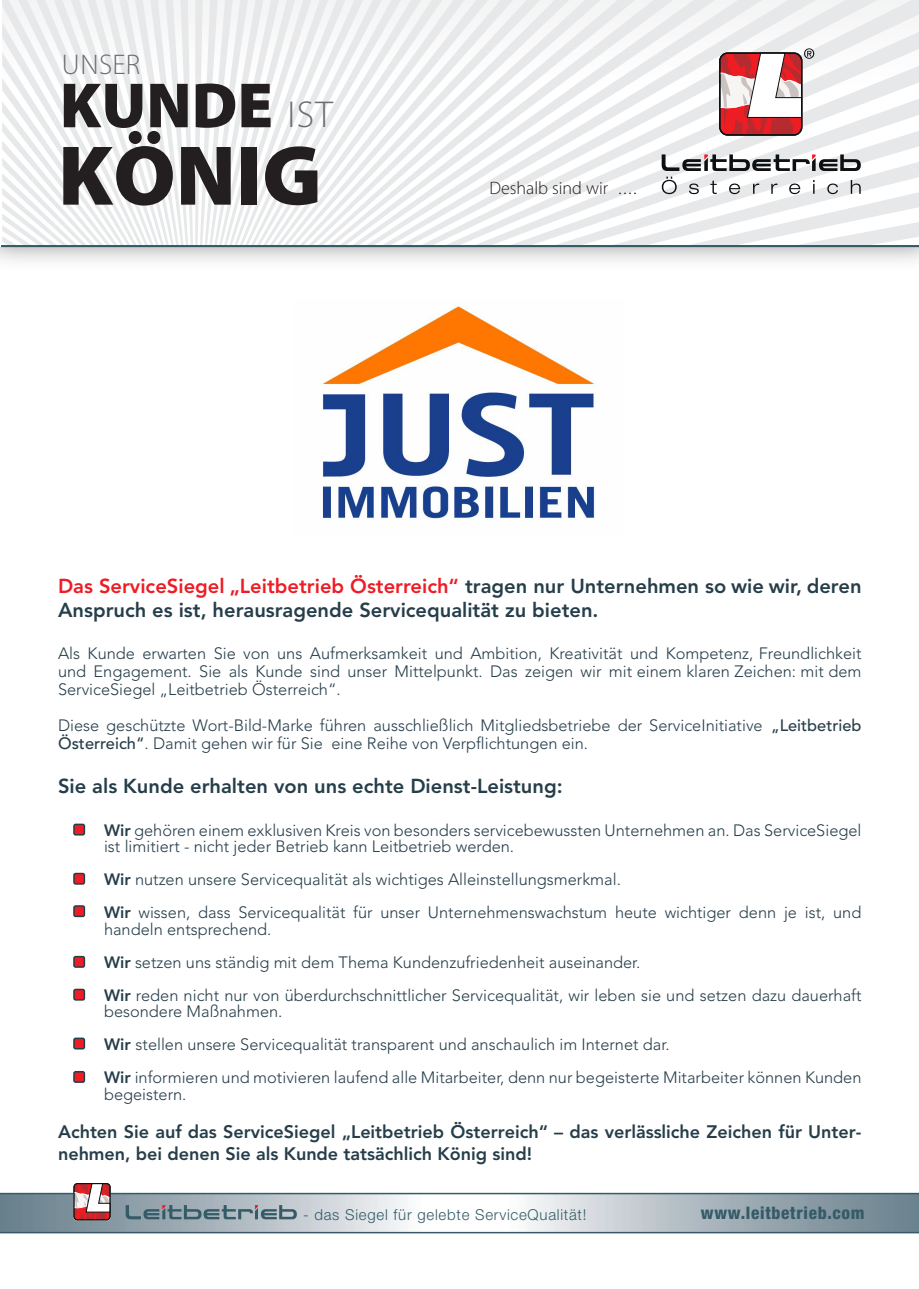
<style>
.page{position:relative;width:919px;height:1289px;background:#fff}
.page>*{position:absolute;margin:0;border:0;box-sizing:border-box;transform-origin:0 0}
.t1{font:900 85.5px "Myriad Pro";color:#231f20}
.t2{font:900 64.35px "Myriad Pro";color:#231f20}
.t3{font:300 28.5px "Myriad Pro";letter-spacing:.01em;color:#6c6d70}
.t4{font:800 20.1px/24.2px "Avenir LT Std";color:#263e4a}
.t5{font:800 18px/21.6px "Avenir LT Std";color:#263e4a}
.t6{font:300 18px "Myriad Pro";color:#231f20}
.t7{font:800 condensed 17.25px "Helvetica Neue LT Pro";letter-spacing:.04em;color:#355b68}
.t8{font:300 16.35px/33px "Avenir LT Std";color:#263e4a}
.t9{font:300 15px "Helvetica Neue LT Pro";letter-spacing:.05em;color:#355b68}
.s1{font-weight:300;font-size:37.5px;color:#6c6d70}
.s2{color:#0d1012}
.s3{color:#ee1c24}
.s4{font-weight:500}
.s5{font-weight:800}
</style>
<div class="page">
<div style="left:73px;top:1182px;width:38px;height:38px;border:2px solid #fff;border-radius:4px"></div>
<svg style="left:0;top:1183px;width:918px;height:50px"></svg>
<div style="left:74px;top:1183px;width:36px;height:37px;border:1px solid #0d1012;border-radius:4px"></div>
<div style="left:74px;top:824px;width:10px;height:10px;background:#ee1c24;border-radius:2px"></div>
<div style="left:73px;top:823px;width:12px;height:12px;border:2px solid #263e4a;border-radius:2px"></div>
<div style="left:74px;top:873px;width:10px;height:11px;background:#ee1c24;border-radius:2px"></div>
<div style="left:73px;top:872px;width:12px;height:12px;border:2px solid #263e4a;border-radius:2px"></div>
<div style="left:74px;top:906px;width:10px;height:10px;background:#ee1c24;border-radius:2px"></div>
<div style="left:73px;top:905px;width:12px;height:12px;border:2px solid #263e4a;border-radius:2px"></div>
<div style="left:74px;top:956px;width:10px;height:11px;background:#ee1c24;border-radius:2px"></div>
<div style="left:73px;top:955px;width:12px;height:12px;border:2px solid #263e4a;border-radius:2px"></div>
<div style="left:74px;top:989px;width:10px;height:10px;background:#ee1c24;border-radius:2px"></div>
<div style="left:73px;top:988px;width:12px;height:12px;border:2px solid #263e4a;border-radius:2px"></div>
<div style="left:74px;top:1038px;width:10px;height:10px;background:#ee1c24;border-radius:2px"></div>
<div style="left:73px;top:1037px;width:12px;height:12px;border:2px solid #263e4a;border-radius:2px"></div>
<div style="left:74px;top:1071px;width:10px;height:11px;background:#ee1c24;border-radius:2px"></div>
<div style="left:73px;top:1070px;width:12px;height:12px;border:2px solid #263e4a;border-radius:2px"></div>
<hr style="left:1px;top:245px;width:917px;height:2px;background:#355b68">
<svg style="left:2px;top:0;width:916px;height:245px"></svg>
<img style="left:322px;top:306px;width:273px;height:214px">
<h3 class="t3" style="left:62px;top:47px;width:80px">UNSER</h3>
<h2 class="t2" style="left:60px;top:69px;width:275px">KUNDE <span class="s1">IST</span></h2>
<h1 class="t1" style="left:58px;top:127px;width:265px">KÖNIG</h1>
<p class="t6" style="left:489px;top:177px;width:149px">Deshalb sind wir <span class="s2">....</span></p>
<p class="t4" style="left:58px;top:574px;width:805px"><span class="s3">Das ServiceSiegel „Leitbetrieb Österreich“</span> tragen nur Unternehmen so wie wir, deren<br>Anspruch es ist, herausragende Servicequalität zu bieten.</p>
<p class="t8" style="left:58px;top:644px;width:805px;line-height:18px;text-align:justify">Als Kunde erwarten Sie von uns Aufmerksamkeit und Ambition, Kreativität und Kompetenz, Freundlichkeit und Engagement. Sie als Kunde sind unser Mittelpunkt. Das zeigen wir mit einem klaren Zeichen: mit dem ServiceSiegel „Leitbetrieb Österreich“.</p>
<p class="t8" style="left:58px;top:716px;width:805px;line-height:18px">Diese geschützte Wort-Bild-Marke führen ausschließlich Mitgliedsbetriebe der ServiceInitiative <span class="s4">„Leitbetrieb<br>Österreich“</span>. Damit gehen wir für Sie eine Reihe von Verpflichtungen ein.</p>
<p class="t4" style="left:58px;top:774px;width:506px">Sie als Kunde erhalten von uns echte Dienst-Leistung:</p>
<p class="t8" style="left:104px;top:821px;width:758px;line-height:16.5px"><span class="s5">Wir</span> gehören einem exklusiven Kreis von besonders servicebewussten Unternehmen an. Das ServiceSiegel ist limitiert - nicht jeder Betrieb kann Leitbetrieb werden.</p>
<p class="t8" style="left:104px;top:863px;width:758px"><span class="s5">Wir</span> nutzen unsere Servicequalität als wichtiges Alleinstellungsmerkmal.<br><span class="s5">Wir</span> wissen, dass Servicequalität für unser Unternehmenswachstum heute wichtiger denn je ist, und</p>
<p class="t8" style="left:104px;top:912px;width:759px">handeln entsprechend.<br><span class="s5">Wir</span> setzen uns ständig mit dem Thema Kundenzufriedenheit auseinander.<br><span class="s5">Wir</span> reden nicht nur von überdurchschnittlicher Servicequalität, wir leben sie und setzen dazu dauerhaft</p>
<p class="t8" style="left:104px;top:995px;width:759px">besondere Maßnahmen.<br><span class="s5">Wir</span> stellen unsere Servicequalität transparent und anschaulich im Internet dar.<br><span class="s5">Wir</span> informieren und motivieren laufend alle Mitarbeiter, denn nur begeisterte Mitarbeiter können Kunden</p>
<p class="t8" style="left:104px;top:1077px;width:84px">begeistern.</p>
<p class="t5" style="left:58px;top:1121px;width:805px">Achten Sie auf das ServiceSiegel „Leitbetrieb Österreich“ – das verlässliche Zeichen für Unter&shy;nehmen, bei denen Sie als Kunde tatsächlich König sind!</p>
<p class="t9" style="left:303px;top:1205px;width:285px">- das Siegel für gelebte ServiceQualität!</p>
<p class="t7" style="left:700px;top:1202px;width:165px">www.leitbetrieb.com</p>
</div>
